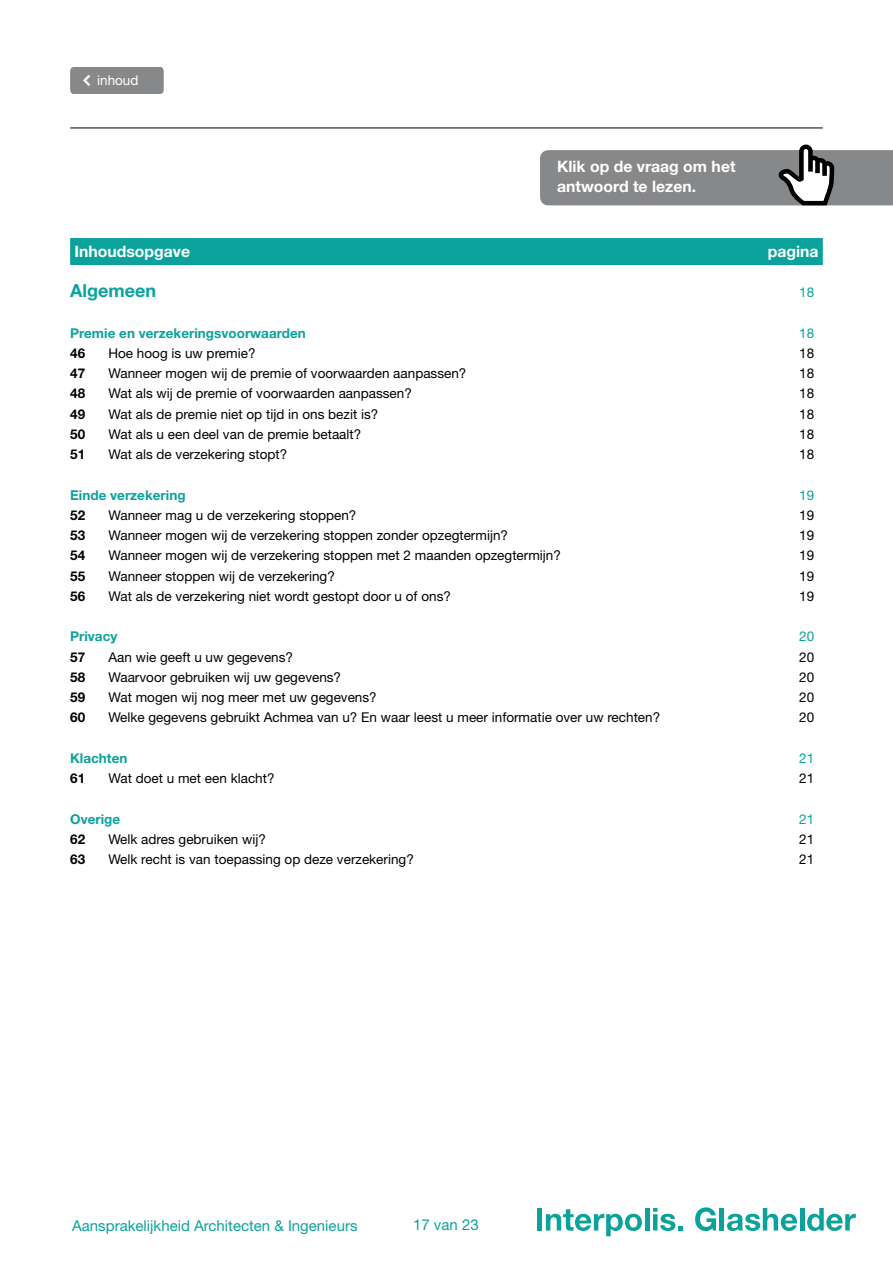
<style>
.page{position:relative;width:893px;height:1263px;background:#fff}
.page>*{position:absolute;margin:0;border:0;box-sizing:border-box;transform-origin:0 0}
.t1{font:700 18px "Helvetica Neue LT Std";color:#0ba29c}
.t2{font:700 15.75px/20.2px "Helvetica Neue LT Std";color:#fff}
.t3{font:15px "Helvetica Neue LT Std";color:#0ba29c}
.t4{font:13.5px "Helvetica Neue LT Std";color:#000}
.t5{font:700 13.5px "Helvetica Neue LT Std";color:#0ba29c}
.t6{font:700 13.5px "Helvetica Neue LT Std";color:#000}
.t7{font:13.5px "Helvetica Neue LT Std";color:#0ba29c}
.t8{font:13.5px "Helvetica Neue LT Std";color:#fff}
</style>
<div class="page">
<hr style="left:70px;top:128px;width:753px;height:1px;background:#000">
<div style="left:537px;top:1208px;width:5px;height:22px;background:#0ba29c"></div>
<svg style="left:546px;top:1209px;width:96px;height:27px"></svg>
<hr style="left:645px;top:1208px;width:4px;height:22px;background:#0ba29c">
<svg style="left:653px;top:1208px;width:30px;height:23px"></svg>
<svg style="left:695px;top:1207px;width:21px;height:24px"></svg>
<hr style="left:720px;top:1208px;width:4px;height:22px;background:#0ba29c">
<svg style="left:727px;top:1208px;width:70px;height:23px"></svg>
<hr style="left:800px;top:1208px;width:4px;height:22px;background:#0ba29c">
<svg style="left:807px;top:1208px;width:49px;height:23px"></svg>
<div style="left:70px;top:67px;width:94px;height:27px;background:#87888a"></div>
<svg style="left:540px;top:145px;width:353px;height:60px;background:#909193"></svg>
<div style="left:70px;top:238px;width:753px;height:27px;background:#0ba29c"></div>
<p class="t8" style="left:97px;top:72px;width:43px">inhoud</p>
<p class="t2" style="left:557px;top:156px;width:180px">Klik op de vraag om het antwoord te lezen.</p>
<p class="t2" style="left:74px;top:240px;width:117px">Inhoudsopgave</p>
<p class="t2" style="left:768px;top:240px;width:52px">pagina</p>
<h1 class="t1" style="left:70px;top:279px;width:88px">Algemeen</h1>
<p class="t7" style="left:799px;top:284px;width:17px">18</p>
<p class="t5" style="left:70px;top:324px;width:237px">Premie en verzekeringsvoorwaarden</p>
<p class="t7" style="left:799px;top:325px;width:17px">18</p>
<p class="t6" style="left:70px;top:345px;width:17px">46</p>
<p class="t4" style="left:108px;top:345px;width:149px">Hoe hoog is uw premie?</p>
<p class="t4" style="left:799px;top:345px;width:17px">18</p>
<p class="t6" style="left:70px;top:365px;width:17px">47</p>
<p class="t4" style="left:108px;top:365px;width:360px">Wanneer mogen wij de premie of voorwaarden aanpassen?</p>
<p class="t4" style="left:799px;top:365px;width:17px">18</p>
<p class="t6" style="left:70px;top:385px;width:17px">48</p>
<p class="t4" style="left:108px;top:385px;width:305px">Wat als wij de premie of voorwaarden aanpassen?</p>
<p class="t4" style="left:799px;top:385px;width:17px">18</p>
<p class="t6" style="left:70px;top:405px;width:17px">49</p>
<p class="t4" style="left:108px;top:406px;width:271px">Wat als de premie niet op tijd in ons bezit is?</p>
<p class="t4" style="left:799px;top:406px;width:17px">18</p>
<p class="t6" style="left:70px;top:426px;width:17px">50</p>
<p class="t4" style="left:108px;top:426px;width:254px">Wat als u een deel van de premie betaalt?</p>
<p class="t4" style="left:799px;top:426px;width:17px">18</p>
<p class="t6" style="left:70px;top:446px;width:17px">51</p>
<p class="t4" style="left:108px;top:446px;width:180px">Wat als de verzekering stopt?</p>
<p class="t4" style="left:799px;top:446px;width:17px">18</p>
<p class="t5" style="left:70px;top:486px;width:117px">Einde verzekering</p>
<p class="t7" style="left:799px;top:487px;width:17px">19</p>
<p class="t6" style="left:70px;top:507px;width:17px">52</p>
<p class="t4" style="left:108px;top:507px;width:250px">Wanneer mag u de verzekering stoppen?</p>
<p class="t4" style="left:799px;top:507px;width:17px">19</p>
<p class="t6" style="left:70px;top:527px;width:17px">53</p>
<p class="t4" style="left:108px;top:527px;width:401px">Wanneer mogen wij de verzekering stoppen zonder opzegtermijn?</p>
<p class="t4" style="left:799px;top:527px;width:17px">19</p>
<p class="t6" style="left:70px;top:547px;width:17px">54</p>
<p class="t4" style="left:108px;top:547px;width:454px">Wanneer mogen wij de verzekering stoppen met 2 maanden opzegtermijn?</p>
<p class="t4" style="left:799px;top:547px;width:17px">19</p>
<p class="t6" style="left:70px;top:567px;width:17px">55</p>
<p class="t4" style="left:108px;top:568px;width:228px">Wanneer stoppen wij de verzekering?</p>
<p class="t4" style="left:799px;top:568px;width:17px">19</p>
<p class="t6" style="left:70px;top:588px;width:17px">56</p>
<p class="t4" style="left:108px;top:588px;width:344px">Wat als de verzekering niet wordt gestopt door u of ons?</p>
<p class="t4" style="left:799px;top:588px;width:17px">19</p>
<p class="t5" style="left:70px;top:628px;width:49px">Privacy</p>
<p class="t7" style="left:799px;top:628px;width:17px">20</p>
<p class="t6" style="left:70px;top:648px;width:17px">57</p>
<p class="t4" style="left:108px;top:649px;width:186px">Aan wie geeft u uw gegevens?</p>
<p class="t4" style="left:799px;top:649px;width:17px">20</p>
<p class="t6" style="left:70px;top:669px;width:17px">58</p>
<p class="t4" style="left:108px;top:669px;width:234px">Waarvoor gebruiken wij uw gegevens?</p>
<p class="t4" style="left:799px;top:669px;width:17px">20</p>
<p class="t6" style="left:70px;top:689px;width:17px">59</p>
<p class="t4" style="left:108px;top:689px;width:270px">Wat mogen wij nog meer met uw gegevens?</p>
<p class="t4" style="left:799px;top:689px;width:17px">20</p>
<p class="t6" style="left:70px;top:709px;width:17px">60</p>
<p class="t4" style="left:108px;top:709px;width:553px">Welke gegevens gebruikt Achmea van u? En waar leest u meer informatie over uw rechten?</p>
<p class="t4" style="left:799px;top:709px;width:17px">20</p>
<p class="t5" style="left:70px;top:750px;width:59px">Klachten</p>
<p class="t7" style="left:799px;top:750px;width:17px">21</p>
<p class="t6" style="left:70px;top:770px;width:17px">61</p>
<p class="t4" style="left:108px;top:770px;width:168px">Wat doet u met een klacht?</p>
<p class="t4" style="left:799px;top:770px;width:17px">21</p>
<p class="t5" style="left:70px;top:810px;width:52px">Overige</p>
<p class="t7" style="left:799px;top:811px;width:17px">21</p>
<p class="t6" style="left:70px;top:831px;width:17px">62</p>
<p class="t4" style="left:108px;top:831px;width:159px">Welk adres gebruiken wij?</p>
<p class="t4" style="left:799px;top:831px;width:17px">21</p>
<p class="t6" style="left:70px;top:851px;width:17px">63</p>
<p class="t4" style="left:108px;top:851px;width:307px">Welk recht is van toepassing op deze verzekering?</p>
<p class="t4" style="left:799px;top:851px;width:17px">21</p>
<p class="t3" style="left:72px;top:1216px;width:287px">Aansprakelijkheid Architecten &amp; Ingenieurs</p>
<p class="t3" style="left:413px;top:1216px;width:67px">17 van 23</p>
</div>
